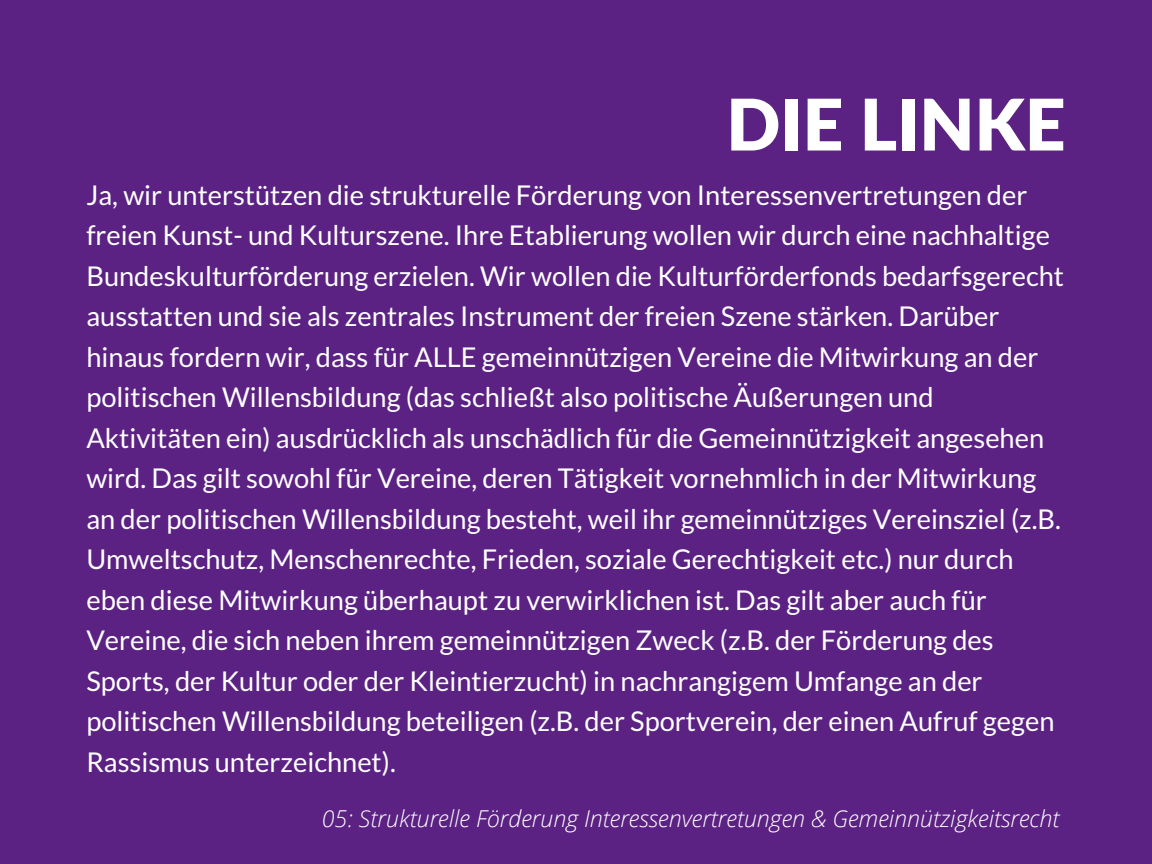
<style>
.page{position:relative;width:1152px;height:864px;background:#5b2283}
.page>*{position:absolute;margin:0;border:0;box-sizing:border-box;transform-origin:0 0}
.t1{font:900 71.1px "Lato Latin";color:#fff}
.t2{font:27.3px/40.5px "Lato";color:#fff}
.t3{font:italic 300 23.25px "Open Sans";color:#fff}
</style>
<div class="page">
<h1 class="t1" style="left:726px;top:93px;width:341px">DIE LINKE</h1>
<p class="t2" style="left:86px;top:174px;width:979px">Ja, wir unterstützen die strukturelle Förderung von Interessenvertretungen der freien Kunst- und Kulturszene. Ihre Etablierung wollen wir durch eine nachhaltige Bundeskulturförderung erzielen. Wir wollen die Kulturförderfonds bedarfsgerecht ausstatten und sie als zentrales Instrument der freien Szene stärken. Darüber hinaus fordern wir, dass für ALLE gemeinnützigen Vereine die Mitwirkung an der politischen Willensbildung (das schließt also politische Äußerungen und Aktivitäten ein) ausdrücklich als unschädlich für die Gemeinnützigkeit angesehen wird. Das gilt sowohl für Vereine, deren Tätigkeit vornehmlich in der Mitwirkung an der politischen Willensbildung besteht, weil ihr gemeinnütziges Vereinsziel (z.B.<br>Umweltschutz, Menschenrechte, Frieden, soziale Gerechtigkeit etc.) nur durch eben diese Mitwirkung überhaupt zu verwirklichen ist. Das gilt aber auch für Vereine, die sich neben ihrem gemeinnützigen Zweck (z.B. der Förderung des Sports, der Kultur oder der Kleintierzucht) in nachrangigem Umfange an der politischen Willensbildung beteiligen (z.B. der Sportverein, der einen Aufruf gegen Rassismus unterzeichnet).</p>
<p class="t3" style="left:322px;top:803px;width:739px">05: Strukturelle Förderung Interessenvertretungen &amp; Gemeinnützigkeitsrecht</p>
</div>
